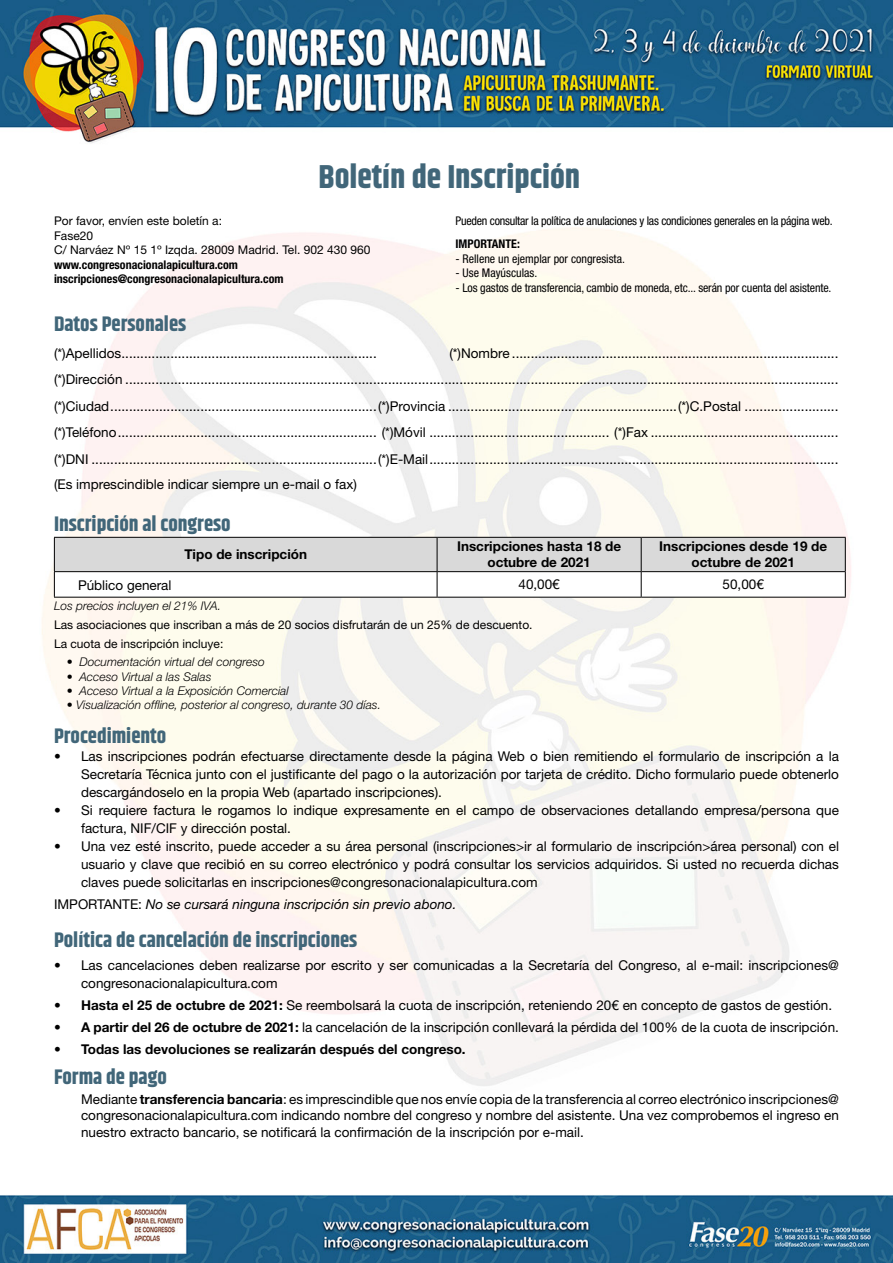
<style>
.page{position:relative;width:893px;height:1263px;background:#fff}
.page>*{position:absolute;margin:0;border:0;box-sizing:border-box;transform-origin:0 0}
.t1{font:700 33px "Khand";color:#416679}
.t2{font:700 21px "Khand";color:#416679}
.t3{font:13.5px/18px "Helvetica Neue LT Std";color:#000}
.t4{font:700 13.5px/16.2px "Helvetica Neue LT Std";color:#000;text-align:center}
.t5{font:italic 13.5px "Helvetica Neue LT Std";color:#000}
.t6{font:condensed 12px "Helvetica Neue LT Std";letter-spacing:-.01em;color:#000}
.t7{font:12px/14.4px "Helvetica Neue LT Std";color:#000}
.t8{font:italic 300 12px "Helvetica Neue LT Std";color:#000}
.t9{font:700 condensed 12px/14.4px "Helvetica Neue LT Std";color:#000}
.s1{font-style:normal}
.s2{font-weight:700}
</style>
<div class="page">
<img style="left:0;top:0;width:893px;height:1263px">
<hr style="left:54px;top:597px;width:383px;height:1px;background:#000">
<hr style="left:437px;top:597px;width:204px;height:1px;background:#000">
<hr style="left:641px;top:597px;width:205px;height:1px;background:#000">
<svg style="left:54px;top:537px;width:792px;height:60px"></svg>
<h1 class="t1" style="left:318px;top:154px;width:263px">Boletín de Inscripción</h1>
<p class="t7" style="left:54px;top:214px;width:318px">Por favor, envíen este boletín a:<br>Fase20<br>C/ Narváez Nº 15 1º Izqda. 28009 Madrid. Tel. 902 430 960</p>
<p class="t9" style="left:54px;top:257px;width:231px">www.congresonacionalapicultura.com inscripciones@congresonacionalapicultura.com</p>
<p class="t6" style="left:455px;top:214px;width:379px">Pueden consultar la política de anulaciones y las condiciones generales en la página web.</p>
<p class="t9" style="left:455px;top:237px;width:66px">IMPORTANTE:</p>
<p class="t6" style="left:455px;top:252px;width:171px">- Rellene un ejemplar por congresista.</p>
<p class="t6" style="left:455px;top:266px;width:83px">- Use Mayúsculas.</p>
<p class="t6" style="left:455px;top:280px;width:377px">- Los gastos de transferencia, cambio de moneda, etc... serán por cuenta del asistente.</p>
<h2 class="t2" style="left:54px;top:309px;width:134px">Datos Personales</h2>
<p class="t3" style="left:54px;top:344px;width:324px">(*)Apellidos....................................................................</p>
<p class="t3" style="left:449px;top:344px;width:62px">(*)Nombre</p>
<p class="t3" style="left:54px;top:366px;width:688px;line-height:26.5px">(*)Dirección<br>(*)Ciudad.......................................................................(*)Provincia .............................................................(*)C.Postal (*)Teléfono..................................................................... (*)Móvil ................................................ (*)Fax<br>(*)DNI ............................................................................(*)E-Mail</p>
<p class="t3" style="left:54px;top:475px;width:304px">(Es imprescindible indicar siempre un e-mail o fax)</p>
<h2 class="t2" style="left:54px;top:509px;width:178px">Inscripción al congreso</h2>
<p class="t4" style="left:184px;top:546px;width:124px">Tipo de inscripción</p>
<p class="t4" style="left:457px;top:538px;width:166px">Inscripciones hasta 18 de octubre de 2021</p>
<p class="t4" style="left:659px;top:538px;width:169px">Inscripciones desde 19 de octubre de 2021</p>
<p class="t3" style="left:78px;top:576px;width:95px">Público general</p>
<p class="t3" style="left:518px;top:575px;width:43px">40,00€</p>
<p class="t3" style="left:723px;top:575px;width:43px">50,00€</p>
<p class="t8" style="left:54px;top:599px;width:169px">Los precios incluyen el 21% IVA.</p>
<p class="t7" style="left:54px;top:615px;width:480px;line-height:18.6px">Las asociaciones que inscriban a más de 20 socios disfrutarán de un 25% de descuento.<br>La cuota de inscripción incluye:</p>
<p class="t8" style="left:67px;top:655px;width:200px">• Documentación virtual del congreso</p>
<p class="t8" style="left:67px;top:669px;width:146px">• Acceso Virtual a las Salas</p>
<p class="t8" style="left:67px;top:683px;width:223px">• Acceso Virtual a la Exposición Comercial</p>
<p class="t8" style="left:67px;top:698px;width:316px">• Visualización offline, posterior al congreso, durante 30 días.</p>
<h2 class="t2" style="left:54px;top:721px;width:114px">Procedimiento</h2>
<p class="t3" style="left:81px;top:747px;width:759px;text-align:justify;text-indent:-27px">• Las inscripciones podrán efectuarse directamente desde la página Web o bien remitiendo el formulario de inscripción a la Secretaría Técnica junto con el justificante del pago o la autorización por tarjeta de crédito. Dicho formulario puede obtenerlo descargándoselo en la propia Web (apartado inscripciones).</p>
<p class="t3" style="left:81px;top:801px;width:759px;text-indent:-27px">• Si requiere factura le rogamos lo indique expresamente en el campo de observaciones detallando empresa/persona que factura, NIF/CIF y dirección postal.</p>
<p class="t3" style="left:81px;top:837px;width:759px;text-align:justify;text-indent:-27px">• Una vez esté inscrito, puede acceder a su área personal (inscripciones&gt;ir al formulario de inscripción&gt;área personal) con el usuario y clave que recibió en su correo electrónico y podrá consultar los servicios adquiridos. Si usted no recuerda dichas claves puede solicitarlas en inscripciones@congresonacionalapicultura.com</p>
<p class="t5" style="left:54px;top:896px;width:404px"><span class="s1">IMPORTANTE:</span> No se cursará ninguna inscripción sin previo abono.</p>
<h2 class="t2" style="left:54px;top:925px;width:305px">Política de cancelación de inscripciones</h2>
<p class="t3" style="left:81px;top:955px;width:759px;text-indent:-27px">• Las cancelaciones deben realizarse por escrito y ser comunicadas a la Secretaría del Congreso, al e-mail: inscripciones@ congresonacionalapicultura.com</p>
<p class="t3" style="left:54px;top:996px;width:780px"><span class="s2">• Hasta el 25 de octubre de 2021:</span> Se reembolsará la cuota de inscripción, reteniendo 20€ en concepto de gastos de gestión.</p>
<p class="t3" style="left:54px;top:1018px;width:786px"><span class="s2">• A partir del 26 de octubre de 2021:</span> la cancelación de la inscripción conllevará la pérdida del 100% de la cuota de inscripción.</p>
<p class="t4" style="left:54px;top:1041px;width:413px">• Todas las devoluciones se realizarán después del congreso.</p>
<h2 class="t2" style="left:54px;top:1062px;width:114px">Forma de pago</h2>
<p class="t3" style="left:81px;top:1091px;width:759px;line-height:16.2px;text-align:justify">Mediante <span class="s2">transferencia bancaria</span>: es imprescindible que nos envíe copia de la transferencia al correo electrónico inscripciones@ congresonacionalapicultura.com indicando nombre del congreso y nombre del asistente. Una vez comprobemos el ingreso en nuestro extracto bancario, se notificará la confirmación de la inscripción por e-mail.</p>
</div>
